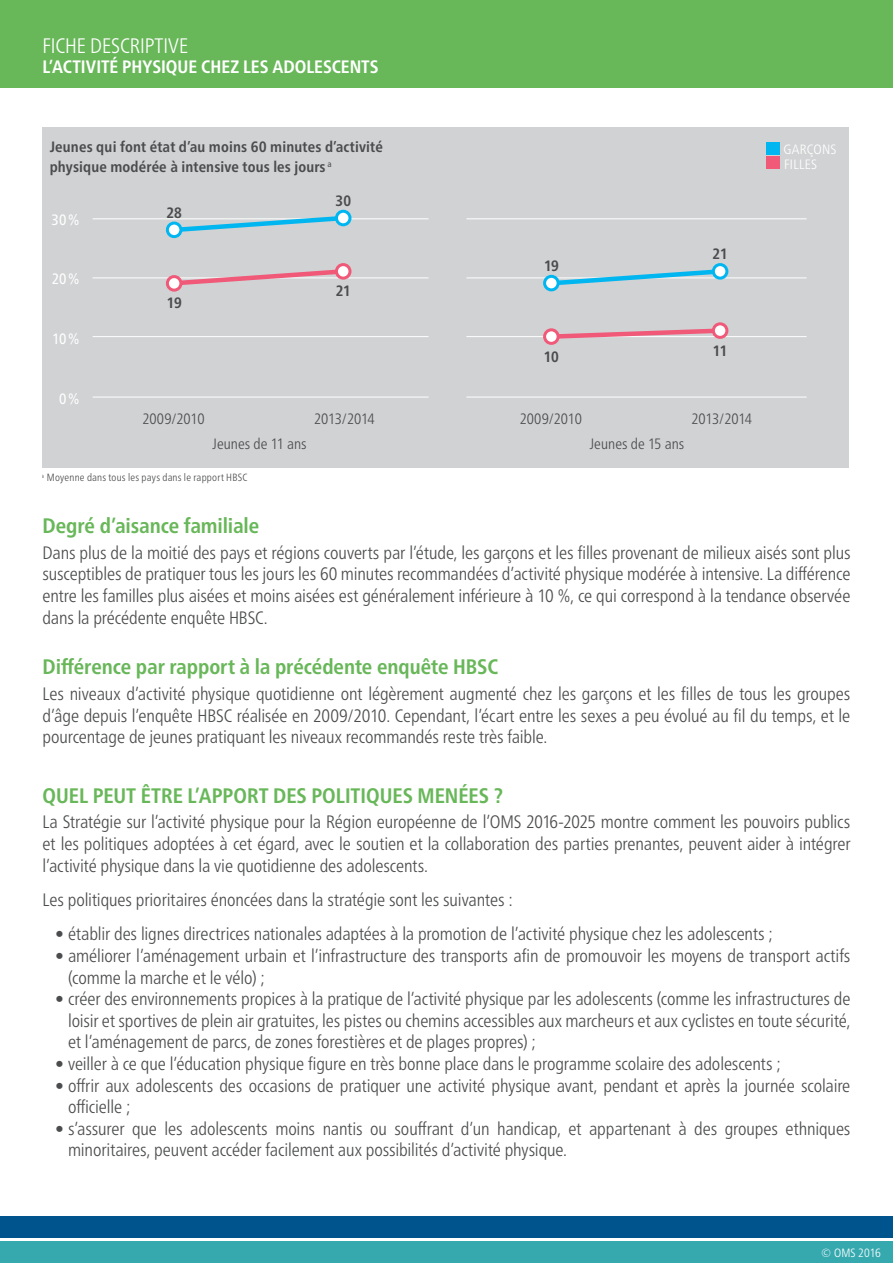
<style>
.page{position:relative;width:893px;height:1263px;background:#fff}
.page>*{position:absolute;margin:0;border:0;box-sizing:border-box;transform-origin:0 0}
.t1{font:700 condensed 21px "Frutiger Neue LT Pro";letter-spacing:-.005em;color:#68b759}
.t2{font:300 condensed 21px "Frutiger Neue LTW1 G";letter-spacing:-.005em;color:#fff}
.t3{font:300 condensed 18px/21.6px "Frutiger Neue LTW1 G";letter-spacing:-.005em;color:#4b4c4d;text-align:justify}
.t4{font:700 condensed 18px "Frutiger Neue LT Pro";color:#fff}
.t5{font:300 condensed 18px "Frutiger Neue LTW1 G";letter-spacing:-.01em;color:#fff}
.t6{font:700 condensed 15px "Frutiger Neue LT Pro";letter-spacing:.01em;color:#4b4c4d}
.t7{font:300 condensed 15px "Frutiger Neue LTW1 G";letter-spacing:-.005em;color:#4b4c4d}
.t8{font:condensed 15px "Frutiger Neue LTW1 G";color:#fff}
.t9{font:300 condensed 13.5px "Frutiger Neue LTW1 G";letter-spacing:.02em;color:#fff}
.t10{font:300 condensed 12px "Frutiger Neue LTW1 G";letter-spacing:.005em;color:#fff}
.t11{font:300 condensed 10.5px "Frutiger Neue LTW1 G";letter-spacing:.02em;color:#4b4c4d}
</style>
<div class="page">
<div style="left:0;top:1242px;width:893px;height:21px;background:#36a9af"></div>
<div style="left:0;top:1216px;width:893px;height:21px;background:#00548e"></div>
<div style="left:0;top:0;width:893px;height:87px;background:#68b759"></div>
<div style="left:43px;top:128px;width:806px;height:340px;background:#d1d2d4"></div>
<hr style="left:93px;top:397px;width:336px;height:1px;background:#fff">
<hr style="left:93px;top:336px;width:336px;height:1px;background:#fff">
<hr style="left:93px;top:278px;width:336px;height:1px;background:#fff">
<hr style="left:93px;top:219px;width:336px;height:1px;background:#fff">
<hr style="left:466px;top:397px;width:341px;height:1px;background:#fff">
<hr style="left:466px;top:336px;width:341px;height:1px;background:#fff">
<hr style="left:466px;top:278px;width:341px;height:1px;background:#fff">
<hr style="left:466px;top:219px;width:341px;height:1px;background:#fff">
<svg style="left:177px;top:268px;width:161px;height:20px"></svg>
<svg style="left:169px;top:214px;width:179px;height:21px"></svg>
<div style="left:167px;top:223px;width:14px;height:14px;background:#fff;border-radius:50%"></div>
<div style="left:166px;top:222px;width:16px;height:16px;border:3px solid #00b6f0;border-radius:50%"></div>
<div style="left:167px;top:277px;width:14px;height:13px;background:#fff;border-radius:50%"></div>
<div style="left:166px;top:275px;width:16px;height:17px;border:3px solid #f05978;border-radius:50%"></div>
<div style="left:336px;top:211px;width:14px;height:14px;background:#fff;border-radius:50%"></div>
<div style="left:335px;top:210px;width:16px;height:16px;border:3px solid #00b6f0;border-radius:50%"></div>
<div style="left:336px;top:265px;width:14px;height:13px;background:#fff;border-radius:50%"></div>
<div style="left:335px;top:263px;width:16px;height:17px;border:3px solid #f05978;border-radius:50%"></div>
<svg style="left:548px;top:327px;width:176px;height:12px"></svg>
<svg style="left:546px;top:267px;width:169px;height:18px"></svg>
<div style="left:545px;top:276px;width:13px;height:14px;background:#fff;border-radius:50%"></div>
<div style="left:543px;top:275px;width:17px;height:16px;border:3px solid #00b6f0;border-radius:50%"></div>
<div style="left:545px;top:330px;width:13px;height:13px;background:#fff;border-radius:50%"></div>
<div style="left:543px;top:328px;width:17px;height:17px;border:3px solid #f05978;border-radius:50%"></div>
<div style="left:713px;top:265px;width:14px;height:13px;background:#fff;border-radius:50%"></div>
<div style="left:712px;top:263px;width:16px;height:17px;border:3px solid #00b6f0;border-radius:50%"></div>
<div style="left:713px;top:324px;width:14px;height:13px;background:#fff;border-radius:50%"></div>
<div style="left:712px;top:322px;width:16px;height:17px;border:3px solid #f05978;border-radius:50%"></div>
<div style="left:766px;top:156px;width:13px;height:13px;background:#f05978"></div>
<div style="left:766px;top:142px;width:13px;height:13px;background:#00b6f0"></div>
<p class="t2" style="left:43px;top:34px;width:147px">FICHE DESCRIPTIVE</p>
<p class="t4" style="left:43px;top:56px;width:338px">L’ACTIVITÉ PHYSIQUE CHEZ LES ADOLESCENTS</p>
<p class="t5" style="left:43px;top:34px;width:79px">FACT SHEET</p>
<p class="t4" style="left:43px;top:56px;width:235px">TOBACCO USE IN ADOLESCENCE</p>
<p class="t6" style="left:50px;top:138px;width:335px">Jeunes qui font état d’au moins 60 minutes d’activité</p>
<p class="t9" style="left:783px;top:142px;width:54px">GARÇONS</p>
<p class="t6" style="left:50px;top:158px;width:283px">physique modérée à intensive tous les jours <sup>a</sup></p>
<p class="t9" style="left:784px;top:156px;width:35px">FILLES</p>
<p class="t8" style="left:52px;top:211px;width:29px">30 %</p>
<p class="t8" style="left:52px;top:270px;width:29px">20 %</p>
<p class="t8" style="left:52px;top:330px;width:29px">10%</p>
<p class="t8" style="left:59px;top:390px;width:22px">0 %</p>
<p class="t6" style="left:167px;top:204px;width:17px">28</p>
<p class="t6" style="left:167px;top:294px;width:16px">19</p>
<p class="t6" style="left:336px;top:192px;width:17px">30</p>
<p class="t6" style="left:336px;top:282px;width:17px">21</p>
<p class="t7" style="left:142px;top:409px;width:64px">2009/2010</p>
<p class="t7" style="left:314px;top:409px;width:62px">2013/2014</p>
<p class="t7" style="left:212px;top:434px;width:96px">Jeunes de 11 ans</p>
<p class="t11" style="left:41px;top:471px;width:208px"><sup>a</sup> Moyenne dans tous les pays dans le rapport HBSC</p>
<p class="t6" style="left:544px;top:257px;width:16px">19</p>
<p class="t6" style="left:544px;top:347px;width:16px">10</p>
<p class="t6" style="left:713px;top:245px;width:17px">21</p>
<p class="t6" style="left:713px;top:342px;width:16px">11</p>
<p class="t7" style="left:520px;top:409px;width:64px">2009/2010</p>
<p class="t7" style="left:692px;top:409px;width:62px">2013/2014</p>
<p class="t7" style="left:589px;top:434px;width:96px">Jeunes de 15 ans</p>
<p class="t1" style="left:43px;top:513px;width:218px">Degré d’aisance familiale</p>
<p class="t3" style="left:43px;top:541px;width:809px">Dans plus de la moitié des pays et régions couverts par l’étude, les garçons et les filles provenant de milieux aisés sont plus susceptibles de pratiquer tous les jours les 60 minutes recommandées d’activité physique modérée à intensive. La différence entre les familles plus aisées et moins aisées est généralement inférieure à 10 %, ce qui correspond à la tendance observée dans la précédente enquête HBSC.</p>
<p class="t1" style="left:43px;top:654px;width:457px">Différence par rapport à la précédente enquête HBSC</p>
<p class="t3" style="left:43px;top:683px;width:809px">Les niveaux d’activité physique quotidienne ont légèrement augmenté chez les garçons et les filles de tous les groupes d’âge depuis l’enquête HBSC réalisée en 2009/2010. Cependant, l’écart entre les sexes a peu évolué au fil du temps, et le pourcentage de jeunes pratiquant les niveaux recommandés reste très faible.</p>
<p class="t1" style="left:43px;top:783px;width:462px">QUEL PEUT ÊTRE L’APPORT DES POLITIQUES MENÉES ?</p>
<p class="t3" style="left:43px;top:811px;width:809px">La Stratégie sur l’activité physique pour la Région européenne de l’OMS 2016-2025 montre comment les pouvoirs publics et les politiques adoptées à cet égard, avec le soutien et la collaboration des parties prenantes, peuvent aider à intégrer l’activité physique dans la vie quotidienne des adolescents.</p>
<p class="t3" style="left:43px;top:889px;width:472px">Les politiques prioritaires énoncées dans la stratégie sont les suivantes :</p>
<p class="t3" style="left:55px;top:923px;width:719px">• établir des lignes directrices nationales adaptées à la promotion de l’activité physique chez les adolescents ;</p>
<p class="t3" style="left:68px;top:945px;width:784px;text-indent:-13px">• améliorer l’aménagement urbain et l’infrastructure des transports afin de promouvoir les moyens de transport actifs (comme la marche et le vélo) ;</p>
<p class="t3" style="left:68px;top:988px;width:784px;text-indent:-13px">• créer des environnements propices à la pratique de l’activité physique par les adolescents (comme les infrastructures de loisir et sportives de plein air gratuites, les pistes ou chemins accessibles aux marcheurs et aux cyclistes en toute sécurité, et l’aménagement de parcs, de zones forestières et de plages propres) ;</p>
<p class="t3" style="left:55px;top:1053px;width:727px">• veiller à ce que l’éducation physique figure en très bonne place dans le programme scolaire des adolescents ;</p>
<p class="t3" style="left:68px;top:1074px;width:784px;text-indent:-13px">• offrir aux adolescents des occasions de pratiquer une activité physique avant, pendant et après la journée scolaire officielle ;</p>
<p class="t3" style="left:68px;top:1117px;width:784px;text-indent:-13px">• s’assurer que les adolescents moins nantis ou souffrant d’un handicap, et appartenant à des groupes ethniques minoritaires, peuvent accéder facilement aux possibilités d’activité physique.</p>
<p class="t10" style="left:821px;top:1246px;width:62px">© OMS 2016</p>
</div>
